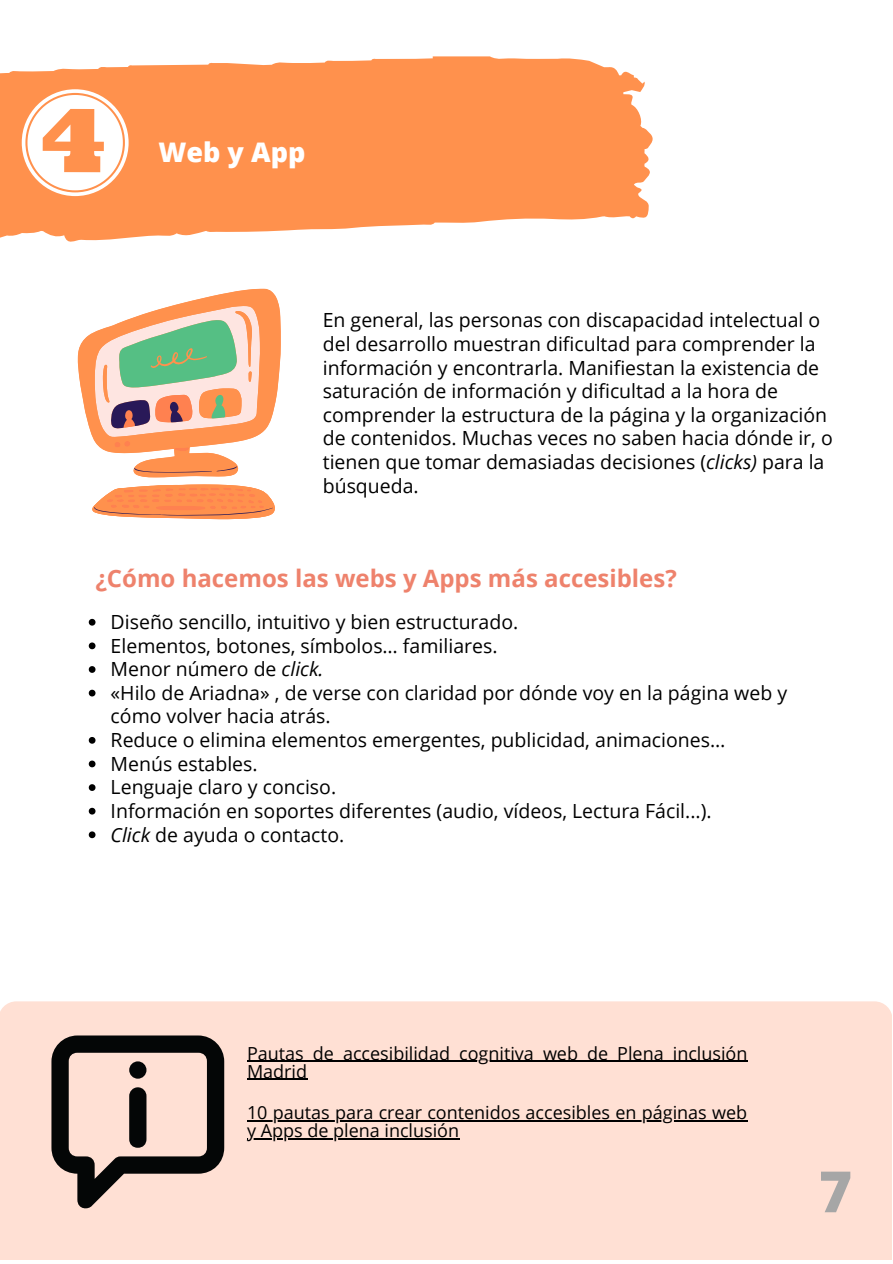
<style>
.page{position:relative;width:893px;height:1264px;background:#fff}
.page>*{position:absolute;margin:0;border:0;box-sizing:border-box;transform-origin:0 0}
.t1{font:800 57px "Open Sans";color:#a6a6a6}
.t2{font:800 27px "Open Sans";color:#fff}
.t3{font:700 24px "Open Sans";color:#ee826c}
.t4{font:19.5px/23.5px "Open Sans";color:#000}
.t5{font:18px/18px "Open Sans";color:#000}
.s1{font-style:italic}
</style>
<div class="page">
<svg style="left:0;top:56px;width:653px;height:186px;background:#ffa066"></svg>
<div style="left:0;top:1001px;width:891px;height:258px;background:#ffe0d4"></div>
<svg style="left:51px;top:1035px;width:173px;height:174px;background:#aa968e"></svg>
<div style="left:129px;top:1087px;width:17px;height:60px;background:#040606;border-radius:9px"></div>
<div style="left:129px;top:1061px;width:17px;height:17px;background:#040606;border-radius:50%"></div>
<svg style="left:22px;top:89px;width:107px;height:107px"></svg>
<svg style="left:78px;top:289px;width:203px;height:230px"></svg>
<svg style="left:89px;top:619px;width:6px;height:6px"></svg>
<svg style="left:89px;top:642px;width:6px;height:7px"></svg>
<svg style="left:89px;top:666px;width:6px;height:7px"></svg>
<svg style="left:89px;top:689px;width:6px;height:7px"></svg>
<svg style="left:89px;top:737px;width:6px;height:6px"></svg>
<svg style="left:89px;top:760px;width:6px;height:7px"></svg>
<svg style="left:89px;top:784px;width:6px;height:7px"></svg>
<svg style="left:89px;top:807px;width:6px;height:7px"></svg>
<svg style="left:89px;top:831px;width:6px;height:7px"></svg>
<hr style="left:247px;top:1060px;width:500px;height:1px;background:#000">
<hr style="left:247px;top:1078px;width:60px;height:1px;background:#000">
<hr style="left:247px;top:1120px;width:500px;height:1px;background:#000">
<hr style="left:247px;top:1138px;width:212px;height:1px;background:#000">
<h2 class="t2" style="left:158px;top:133px;width:148px">Web y App</h2>
<p class="t4" style="left:323px;top:308px;width:511px">En general, las personas con discapacidad intelectual o del desarrollo muestran dificultad para comprender la información y encontrarla. Manifiestan la existencia de saturación de información y dificultad a la hora de comprender la estructura de la página y la organización de contenidos. Muchas veces no saben hacia dónde ir, o tienen que tomar demasiadas decisiones (<span class="s1">clicks)</span> para la búsqueda.</p>
<p class="t3" style="left:95px;top:561px;width:582px">¿Cómo hacemos las webs y Apps más accesibles?</p>
<p class="t4" style="left:111px;top:609px;width:678px">Diseño sencillo, intuitivo y bien estructurado.<br>Elementos, botones, símbolos… familiares.<br>Menor número de <span class="s1">click.<br></span>«Hilo de Ariadna» , de verse con claridad por dónde voy en la página web y cómo volver hacia atrás.<br>Reduce o elimina elementos emergentes, publicidad, animaciones… Menús estables.<br>Lenguaje claro y conciso.<br>Información en soportes diferentes (audio, vídeos, Lectura Fácil...).<br><span class="s1">Click</span> de ayuda o contacto.</p>
<p class="t5" style="left:247px;top:1043px;width:502px">Pautas de accesibilidad cognitiva web de Plena inclusión<br>Madrid</p>
<p class="t5" style="left:247px;top:1103px;width:501px">10 pautas para crear contenidos accesibles en páginas web y Apps de plena inclusión</p>
<h1 class="t1" style="left:818px;top:1151px;width:35px">7</h1>
</div>
